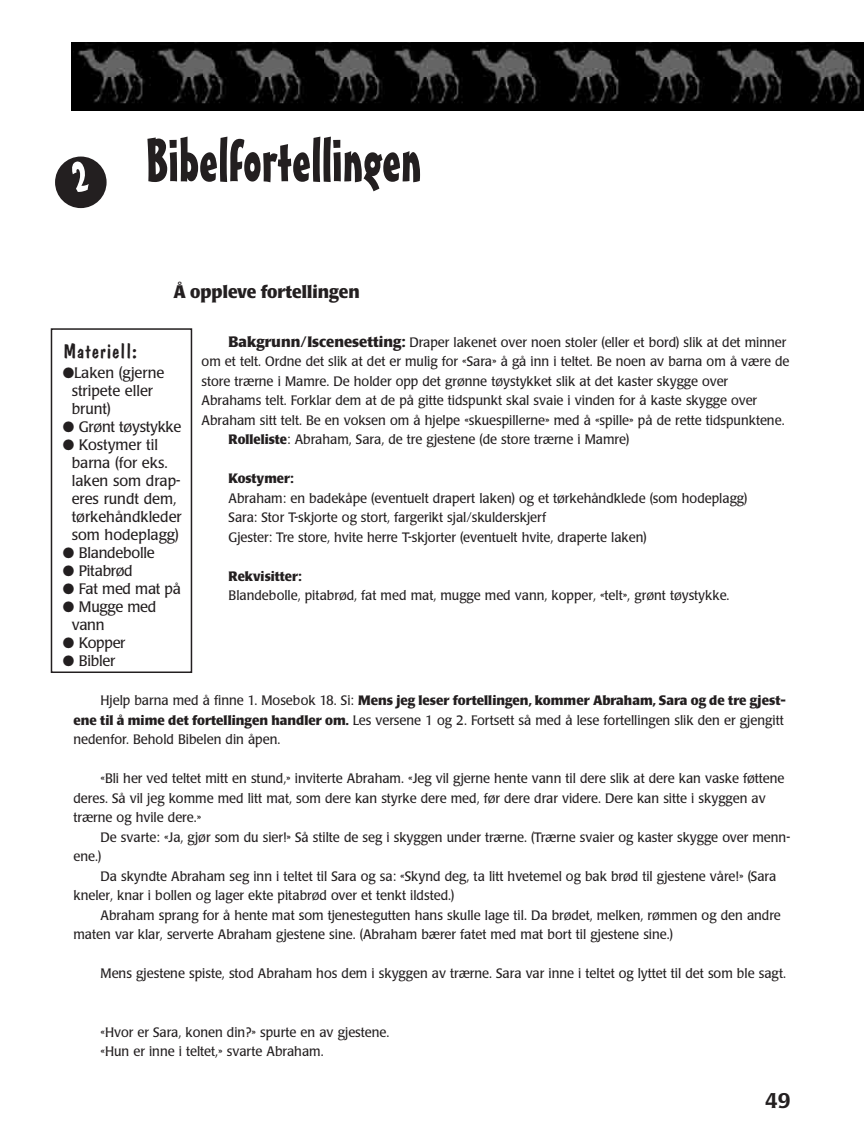
<style>
.page{position:relative;width:864px;height:1148px;background:#fff}
.page>*{position:absolute;margin:0;border:0;box-sizing:border-box;transform-origin:0 0}
.t1{font:60px "Mister Earl BT";color:#231f20}
.t2{font:21px "Dom Casual";color:#231f20;scale:1.05 1}
.t3{font:500 21px "Poppl Laudatio";color:#231f20}
.t4{font:700 18px "Poppl Laudatio";color:#231f20;scale:.95 1}
.t5{font:15px/18px "Poppl Laudatio";color:#231f20}
.t6{font:15px/18px "Poppl Laudatio";letter-spacing:-.02em;color:#231f20}
.t7{font:13.5px/19.5px "Poppl Laudatio";color:#231f20;scale:.95 1}
.t8{font:700 13.5px "Poppl Laudatio";color:#231f20;scale:.95 1}
.s1{font-weight:700;font-size:15px}
.s2{font-weight:700}
</style>
<div class="page">
<img style="left:72px;top:43px;width:792px;height:68px">
<div style="left:51px;top:328px;width:141px;height:345px;border:2px solid #231f20"></div>
<svg style="left:55px;top:156px;width:52px;height:52px"></svg>
<h1 class="t1" style="left:145px;top:136px;width:278px">Bibelfortellingen</h1>
<h3 class="t4" style="left:174px;top:284px;width:198px">Å oppleve fortellingen</h3>
<h2 class="t2" style="left:63px;top:342px;width:73px">Materiell:</h2>
<p class="t5" style="left:72px;top:365px;width:94px;text-indent:-9px">●Laken (gjerne stripete eller brunt)</p>
<p class="t6" style="left:63px;top:419px;width:120px">● Grønt tøystykke</p>
<p class="t5" style="left:72px;top:437px;width:111px;text-indent:-9px">● Kostymer til barna (for eks. laken som drap&shy;eres rundt dem, tørkehåndkleder som hodeplagg)</p>
<p class="t6" style="left:63px;top:545px;width:94px">● Blandebolle</p>
<p class="t6" style="left:63px;top:563px;width:72px">● Pitabrød</p>
<p class="t6" style="left:63px;top:581px;width:120px">● Fat med mat på</p>
<p class="t6" style="left:72px;top:599px;width:86px;text-indent:-9px">● Mugge med vann</p>
<p class="t5" style="left:63px;top:635px;width:64px">● Kopper</p>
<p class="t5" style="left:63px;top:653px;width:54px">● Bibler</p>
<p class="t7" style="left:229px;top:333px;width:589px"><span class="s1">Bakgrunn/Iscenesetting:</span> Draper lakenet over noen stoler (eller et bord) slik at det minner</p>
<p class="t7" style="left:202px;top:353px;width:620px">om et telt. Ordne det slik at det er mulig for «Sara» å gå inn i teltet. Be noen av barna om å være de</p>
<p class="t7" style="left:202px;top:372px;width:556px">store trærne i Mamre. De holder opp det grønne tøystykket slik at det kaster skygge over</p>
<p class="t7" style="left:202px;top:392px;width:586px">Abrahams telt. Forklar dem at de på gitte tidspunkt skal svaie i vinden for å kaste skygge over</p>
<p class="t7" style="left:202px;top:411px;width:615px">Abraham sitt telt. Be en voksen om å hjelpe «skuespillerne» med å «spille» på de rette tidspunktene.</p>
<p class="t7" style="left:229px;top:431px;width:423px"><span class="s2">Rolleliste</span>: Abraham, Sara, de tre gjestene (de store trærne i Mamre)</p>
<p class="t8" style="left:229px;top:473px;width:70px">Kostymer:</p>
<p class="t7" style="left:229px;top:489px;width:548px">Abraham: en badekåpe (eventuelt drapert laken) og et tørkehåndklede (som hodeplagg)<br>Sara: Stor T-skjorte og stort, fargerikt sjal/skulderskjerf<br>Gjester: Tre store, hvite herre T-skjorter (eventuelt hvite, draperte laken)</p>
<p class="t8" style="left:229px;top:570px;width:78px">Rekvisitter:</p>
<p class="t7" style="left:229px;top:587px;width:529px">Blandebolle, pitabrød, fat med mat, mugge med vann, kopper, «telt», grønt tøystykke.</p>
<p class="t7" style="left:73px;top:692px;width:751px;text-indent:27px">Hjelp barna med å finne 1. Mosebok 18. Si: <span class="s2">Mens jeg leser fortellingen, kommer Abraham, Sara og de tre gjest&shy;ene til å mime det fortellingen handler om.</span> Les versene 1 og 2. Fortsett så med å lese fortellingen slik den er gjengitt nedenfor. Behold Bibelen din åpen.</p>
<p class="t7" style="left:73px;top:770px;width:750px;text-indent:27px">«Bli her ved teltet mitt en stund,» inviterte Abraham. «Jeg vil gjerne hente vann til dere slik at dere kan vaske føttene deres. Så vil jeg komme med litt mat, som dere kan styrke dere med, før dere drar videre. Dere kan sitte i skyggen av trærne og hvile dere.»</p>
<p class="t7" style="left:73px;top:828px;width:756px;text-indent:27px">De svarte: «Ja, gjør som du sier!» Så stilte de seg i skyggen under trærne. (Trærne svaier og kaster skygge over menn&shy;ene.)</p>
<p class="t7" style="left:73px;top:867px;width:741px;text-indent:27px">Da skyndte Abraham seg inn i teltet til Sara og sa: «Skynd deg, ta litt hvetemel og bak brød til gjestene våre!» (Sara kneler, knar i bollen og lager ekte pitabrød over et tenkt ildsted.)</p>
<p class="t7" style="left:73px;top:906px;width:746px;text-indent:27px">Abraham sprang for å hente mat som tjenestegutten hans skulle lage til. Da brødet, melken, rømmen og den andre maten var klar, serverte Abraham gjestene sine. (Abraham bærer fatet med mat bort til gjestene sine.)</p>
<p class="t7" style="left:100px;top:965px;width:723px">Mens gjestene spiste, stod Abraham hos dem i skyggen av trærne. Sara var inne i teltet og lyttet til det som ble sagt.</p>
<p class="t7" style="left:100px;top:1023px;width:306px">«Hvor er Sara, konen din?» spurte en av gjestene. «Hun er inne i teltet,» svarte Abraham.</p>
<h2 class="t3" style="left:765px;top:1092px;width:27px">49</h2>
</div>
